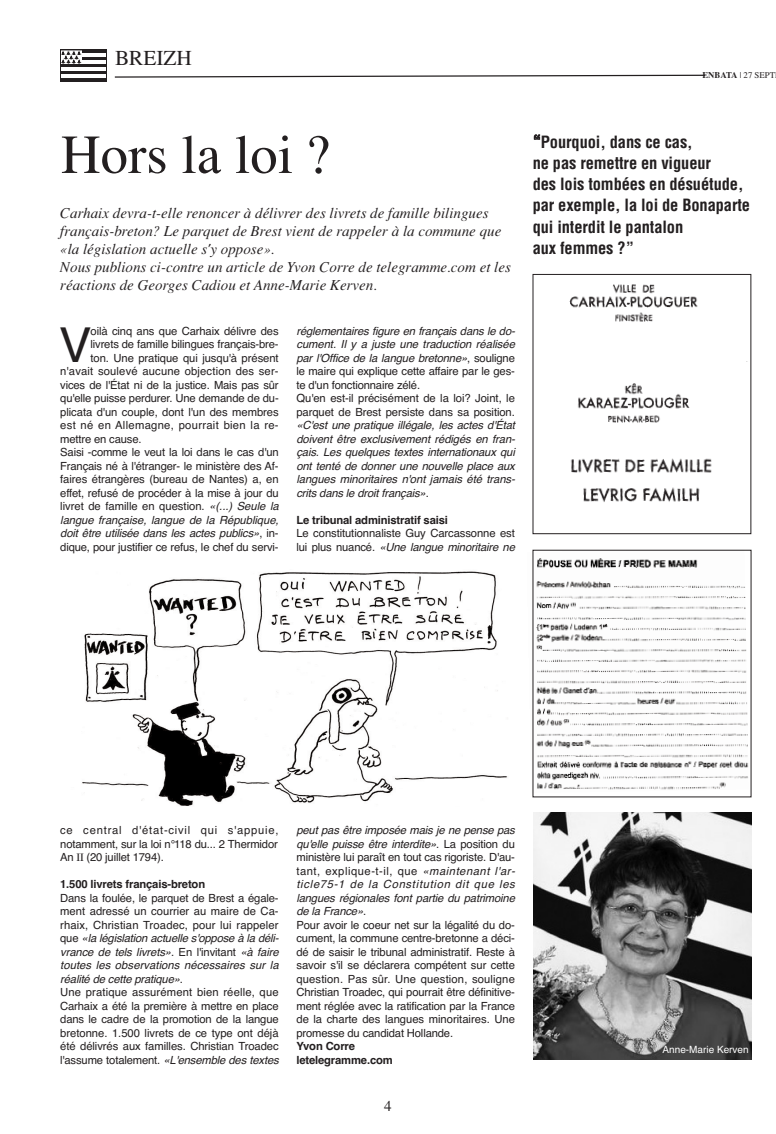
<style>
.page{position:relative;width:776px;height:1134px;background:#fff}
.page>*{position:absolute;margin:0;border:0;box-sizing:border-box;transform-origin:0 0}
.t1{font:55px "Times";color:#231f20}
.t2{font:48.25px "Helvetica";color:#231f20}
.t3{font:21.25px "Times";color:#231f20}
.t4{font:700 condensed 16.5px/21.2px "Helvetica";letter-spacing:-.01em;color:#231f20}
.t5{font:italic 15px/18px "Times";color:#231f20}
.t6{font:15px "Times";color:#231f20}
.t7{font:11.25px/13.5px "Helvetica";letter-spacing:-.015em;color:#231f20}
.t8{font:italic 11.25px/13.5px "Helvetica";color:#231f20;text-align:justify}
.t9{font:700 11.25px/13.5px "Helvetica";letter-spacing:-.015em;color:#231f20}
.t10{font:11.25px "Helvetica";letter-spacing:.015em;color:#231f20}
.t11{font:11.25px "Helvetica";letter-spacing:.025em;color:#231f20}
.t12{font:10px "Helvetica";color:#fff}
.t13{font:8.75px "Times";color:#231f20}
.s1{font-weight:700}
.s2{font-style:italic}
.s3{font-style:normal}
.s4{font-family:"Times"}
</style>
<div class="page">
<svg style="left:60px;top:50px;width:47px;height:32px"></svg>
<svg style="left:114px;top:74px;width:591px;height:4px"></svg>
<img style="left:533px;top:813px;width:219px;height:247px">
<svg style="left:532px;top:274px;width:220px;height:523px"></svg>
<img style="left:82px;top:571px;width:426px;height:235px">
<h3 class="t3" style="left:115px;top:50px;width:78px">BREIZH</h3>
<p class="t13" style="left:702px;top:72px;width:74px"><span class="s1">ENBATA</span> | 27 SEPT</p>
<h1 class="t1" style="left:61px;top:134px;width:272px">Hors la loi ?</h1>
<p class="t5" style="left:60px;top:205px;width:452px">Carhaix devra-t-elle renoncer à délivrer des livrets de famille bilingues français-breton? Le parquet de Brest vient de rappeler à la commune que «la législation actuelle s'y oppose».<br>Nous publions ci-contre un article de Yvon Corre de telegramme.com et les réactions de Georges Cadiou et Anne-Marie Kerven.</p>
<h2 class="t2" style="left:59px;top:327px;width:34px">V</h2>
<p class="t7" style="left:91px;top:325px;width:190px">oilà cinq ans que Carhaix délivre des</p>
<p class="t7" style="left:91px;top:338px;width:190px">livrets de famille bilingues français-bre-</p>
<p class="t7" style="left:91px;top:352px;width:190px">ton. Une pratique qui jusqu'à présent</p>
<p class="t10" style="left:60px;top:367px;width:220px">n'avait soulevé aucune objection des ser-</p>
<p class="t7" style="left:60px;top:379px;width:220px">vices de l'État ni de la justice. Mais pas sûr</p>
<p class="t7" style="left:60px;top:392px;width:220px">qu'elle puisse perdurer. Une demande de du-</p>
<p class="t7" style="left:60px;top:406px;width:220px">plicata d'un couple, dont l'un des membres</p>
<p class="t11" style="left:60px;top:421px;width:220px">est né en Allemagne, pourrait bien la re-</p>
<p class="t7" style="left:60px;top:433px;width:83px">mettre en cause.</p>
<p class="t7" style="left:60px;top:446px;width:220px">Saisi -comme le veut la loi dans le cas d'un</p>
<p class="t7" style="left:60px;top:460px;width:220px">Français né à l'étranger- le ministère des Af-</p>
<p class="t7" style="left:60px;top:473px;width:220px">faires étrangères (bureau de Nantes) a, en</p>
<p class="t7" style="left:60px;top:487px;width:220px">effet, refusé de procéder à la mise à jour du</p>
<p class="t7" style="left:60px;top:500px;width:222px">livret de famille en question. <span class="s2">«(...) Seule la</span></p>
<p class="t8" style="left:60px;top:514px;width:222px">langue française, langue de la République,</p>
<p class="t8" style="left:60px;top:527px;width:220px">doit être utilisée dans les actes publics»<span class="s3">, i n -</span></p>
<p class="t7" style="left:60px;top:541px;width:220px">dique, pour justifier ce refus, le chef du servi-</p>
<p class="t7" style="left:296px;top:325px;width:222px"><span class="s2">réglementaires figure en français dans le do&shy;cument. Il y a juste une traduction réalisée par l'Office de la langue bretonne»</span>, s o u l i g n e le maire qui explique cette affaire par le ges&shy;te d'un fonctionnaire zélé.<br>Qu'en est-il précisément de la loi? Joint, le parquet de Brest persiste dans sa position.</p>
<p class="t8" style="left:296px;top:419px;width:222px">«C'est une pratique illégale, les actes d'État doivent être exclusivement rédigés en fran&shy;çais. Les quelques textes internationaux qui ont tenté de donner une nouvelle place aux langues minoritaires n'ont jamais été trans&shy;crits dans le droitfrançais»<span class="s3">.</span></p>
<p class="t9" style="left:296px;top:514px;width:153px">Le tribunal administratif saisi</p>
<p class="t7" style="left:296px;top:527px;width:222px">Le constitutionnaliste Guy Carcassonne est l u i p l u s n u a n c é . <span class="s2">«Une langue minoritaire ne</span></p>
<h3 class="t4" style="left:533px;top:132px;width:219px">“Pourquoi, dans ce cas,<br>ne pas remettre en vigueur<br>des lois tombées en désuétude, par exemple, la loi de Bonaparte qui interdit le pantalon<br>aux femmes ?”</h3>
<p class="t7" style="left:60px;top:824px;width:220px;text-align:justify">ce central d'état-civil qui s'appuie, notamment, sur la loi n°118 du... 2 Thermidor An <span class="s4">II</span> (20 juillet 1794).</p>
<p class="t9" style="left:60px;top:878px;width:146px">1.500 livrets français-breton</p>
<p class="t7" style="left:60px;top:892px;width:222px">Dans la foulée, le parquet de Brest a égale&shy;ment adressé un courrier au maire de Ca&shy;rhaix, Christian Troadec, pour lui rappeler q u e <span class="s2">«la législation actuelle s'oppose à la déli&shy;vrance de tels livrets»</span>. E n l ' i n v i t a n t <span class="s2">«à faire toutes les observations nécessaires sur la réalité de cette pratique»</span>.<br>Une pratique assurément bien réelle, que Carhaix a été la première à mettre en place dans le cadre de la promotion de la langue bretonne. 1.500 livrets de ce type ont déjà été délivrés aux familles. Christian Troadec l'assume totalement. <span class="s2">«L'ensemble des textes</span></p>
<p class="t7" style="left:296px;top:824px;width:222px"><span class="s2">peut pas être imposée mais je ne pense pas qu'elle puisse être interdite»</span>. L a p o s i t i o n d u ministère lui paraît en tout cas rigoriste. D'au&shy;tant, explique-t-il, que <span class="s2">«maintenant l'ar&shy;ticle75-1 de la Constitution dit que les langues régionales font partie du patrimoine de la France»</span>.<br>Pour avoir le coeur net sur la légalité du do&shy;cument, la commune centre-bretonne a déci&shy;dé de saisir le tribunal administratif. Reste à savoir s'il se déclarera compétent sur cette question. Pas sûr. Une question, souligne Christian Troadec, qui pourrait être définitive&shy;ment réglée avec la ratification par la France de la charte des langues minoritaires. Une promesse du candidat Hollande.</p>
<p class="t9" style="left:296px;top:1040px;width:98px">Yvon Corre letelegramme.com</p>
<h3 class="t6" style="left:384px;top:1100px;width:9px">4</h3>
<p class="t12" style="left:663px;top:1046px;width:88px">Anne-Marie Kerven</p>
</div>
